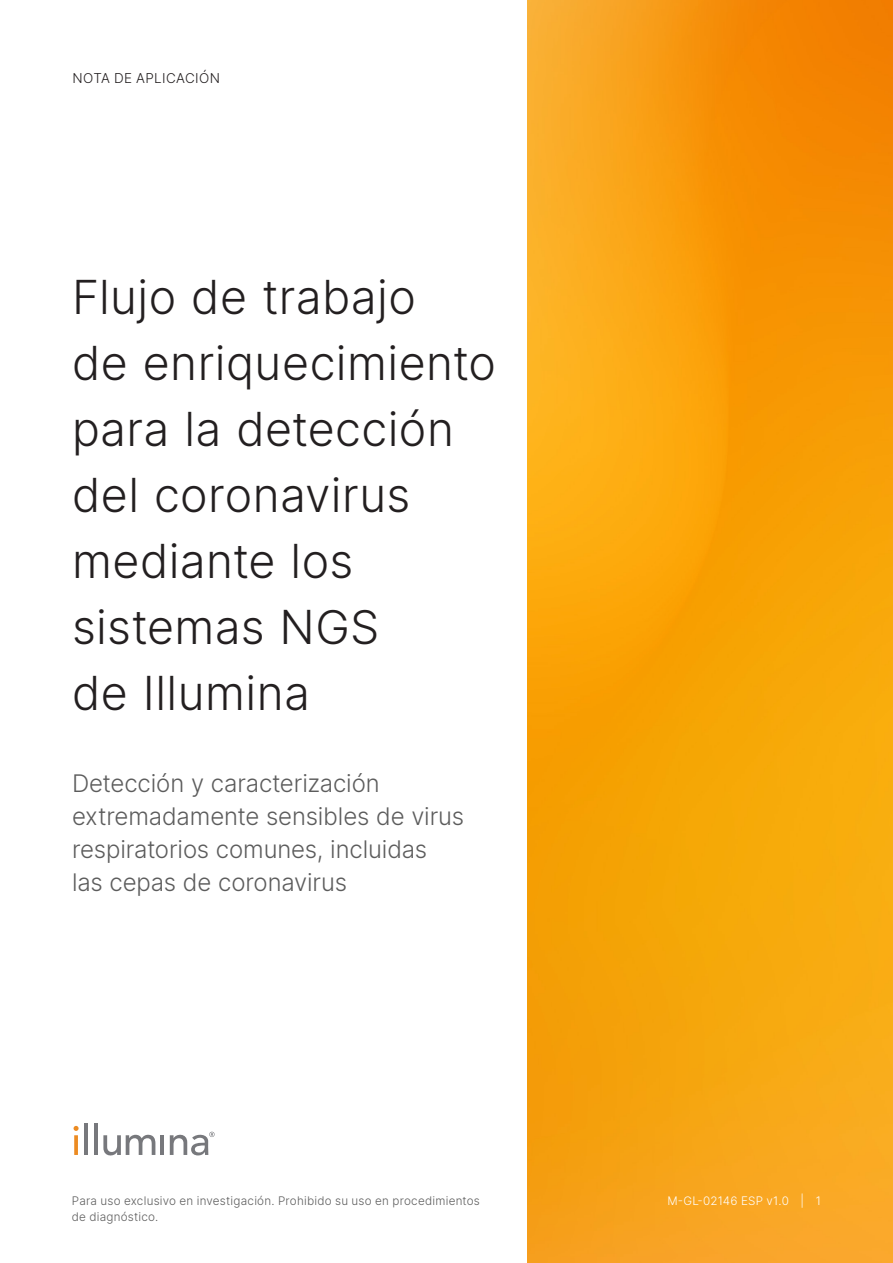
<style>
.page{position:relative;width:893px;height:1263px;background:#fff}
.page>*{position:absolute;margin:0;border:0;box-sizing:border-box;transform-origin:0 0}
.Title{font:300 46.5px/66px "Inter";letter-spacing:.01em;color:#231f20}
.Subtitle{font:300 24px/33px "Inter";letter-spacing:-.005em;color:#5c5c5c}
.zz_Document_Type___Segment{font:300 13.5px "Inter";letter-spacing:.03em;color:#231f20}
.zz_For_Research_Only{font:300 11.7px "Inter";letter-spacing:.02em;color:#5c5c5c}
.zz_Pub_Number{font:300 11.7px "Inter";letter-spacing:.015em;color:#fff}
</style>
<div class="page">
<img style="left:527px;top:0;width:366px;height:1263px">
<svg style="left:74px;top:1135px;width:4px;height:20px"></svg>
<hr style="left:84px;top:1123px;width:4px;height:32px;background:#77787c">
<hr style="left:94px;top:1123px;width:4px;height:32px;background:#77787c">
<svg style="left:103px;top:1135px;width:52px;height:21px"></svg>
<hr style="left:161px;top:1135px;width:3px;height:20px;background:#77787c">
<svg style="left:74px;top:1126px;width:5px;height:5px"></svg>
<svg style="left:170px;top:1132px;width:45px;height:23px"></svg>
<p class="zz_Document_Type___Segment" style="left:73px;top:68px;width:149px">NOTA DE APLICACIÓN</p>
<p class="Title" style="left:72px;top:263px;width:425px">Flujo de trabajo<br>de enriquecimiento para la detección del coronavirus mediante los sistemas NGS<br>de Illumina</p>
<p class="Subtitle" style="left:72px;top:766px;width:394px">Detección y caracterización extremadamente sensibles de virus respiratorios comunes, incluidas<br>las cepas de coronavirus</p>
<p class="zz_For_Research_Only" style="left:72px;top:1192px;width:409px">Para uso exclusivo en investigación. Prohibido su uso en procedimientos</p>
<p class="zz_Pub_Number" style="left:667px;top:1192px;width:123px">M-GL-02146 ESP v1.0</p>
<p class="zz_For_Research_Only" style="left:72px;top:1208px;width:88px">de diagnóstico.</p>
<p class="zz_Pub_Number" style="left:800px;top:1192px;width:22px">| 1</p>
</div>
